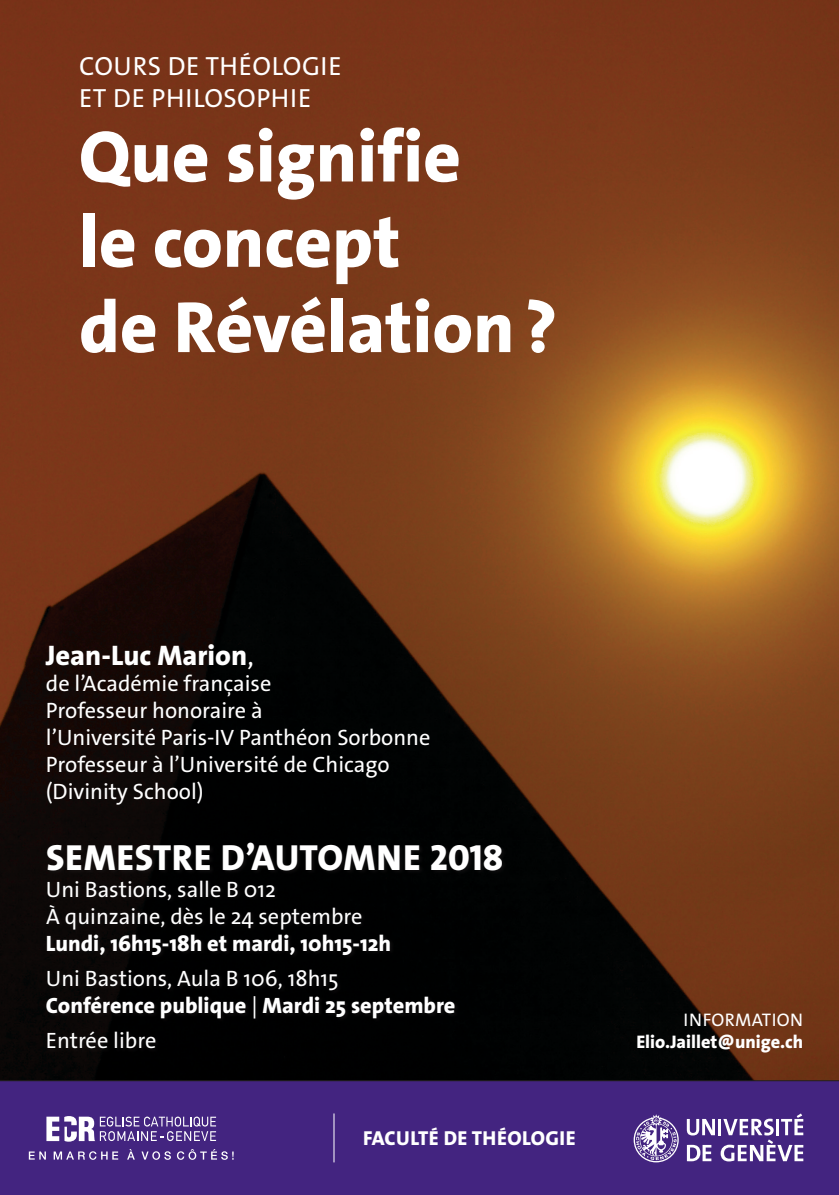
<style>
.page{position:relative;width:839px;height:1195px;background:#fff}
.page>*{position:absolute;margin:0;border:0;box-sizing:border-box;transform-origin:0 0}
.t1{font:800 73.2px/85.2px "The Sans Os F";color:#fff}
.t2{font:800 36.6px "The Sans Os F";letter-spacing:.015em;color:#fff}
.t3{font:800 28.4px "The Sans Os F";color:#fff}
.t4{font:26.4px/31.6px "The Sans Os F";letter-spacing:.02em;color:#fff}
.t5{font:22.4px/26.8px "The Sans Os F";color:#fff}
.t6{font:800 22.4px/26.8px "The Sans Os F";color:#fff}
.t7{font:800 20.4px "The Sans Os F";letter-spacing:.02em;color:#fff}
.t8{font:800 18.2px "The Sans Os F";color:#fff}
.t9{font:18.2px "The Sans Os F";letter-spacing:.02em;color:#fff}
.s1{font-weight:400}
</style>
<div class="page">
<img style="left:0;top:0;width:838px;height:1080px">
<div style="left:45px;top:841px;width:461px;height:212px;background:#231f20;opacity:.4"></div>
<div style="left:0;top:1080px;width:838px;height:115px;background:#432480"></div>
<svg style="left:633px;top:1114px;width:45px;height:48px;background:#8571ac"></svg>
<svg style="left:686px;top:1119px;width:28px;height:16px"></svg>
<hr style="left:718px;top:1119px;width:3px;height:16px;background:#fff">
<svg style="left:686px;top:1145px;width:25px;height:16px"></svg>
<svg style="left:720px;top:1113px;width:82px;height:48px"></svg>
<svg style="left:46px;top:1116px;width:170px;height:25px"></svg>
<svg style="left:29px;top:1151px;width:17px;height:8px"></svg>
<svg style="left:54px;top:1151px;width:64px;height:9px"></svg>
<svg style="left:127px;top:1149px;width:8px;height:10px"></svg>
<svg style="left:141px;top:1151px;width:30px;height:9px"></svg>
<svg style="left:177px;top:1149px;width:56px;height:11px"></svg>
<hr style="left:333px;top:1113px;width:1px;height:49px;background:#fff">
<p class="t4" style="left:79px;top:51px;width:264px">COURS DE THÉOLOGIE<br>ET DE PHILOSOPHIE</p>
<h1 class="t1" style="left:79px;top:115px;width:479px">Que signifie<br>le concept<br>de Révélation?</h1>
<p class="t3" style="left:46px;top:637px;width:209px">Jean-Luc Marion<span class="s1">,</span></p>
<p class="t5" style="left:46px;top:670px;width:386px">de l’Académie française<br>Professeur honoraire à<br>l’Université Paris-IV Panthéon Sorbonne<br>Professeur à l’Université de Chicago (Divinity School)</p>
<h2 class="t2" style="left:46px;top:834px;width:458px">SEMESTRE D’AUTOMNE 2018</h2>
<p class="t5" style="left:46px;top:876px;width:318px">Uni Bastions, salle B 012<br>À quinzaine, dès le 24 septembre</p>
<p class="t6" style="left:46px;top:930px;width:347px">Lundi, 16h15-18h et mardi, 10h15-12h</p>
<p class="t6" style="left:46px;top:965px;width:411px"><span class="s1">Uni Bastions, Aula B 106, 18h15<br></span>Conférence publique <span class="s1">|</span> Mardi 25 septembre</p>
<p class="t5" style="left:46px;top:1027px;width:112px">Entrée libre</p>
<p class="t7" style="left:363px;top:1125px;width:214px">FACULTÉ DE THÉOLOGIE</p>
<p class="t9" style="left:683px;top:1008px;width:121px">INFORMATION</p>
<p class="t8" style="left:636px;top:1030px;width:168px">Elio.Jaillet@unige.ch</p>
</div>
